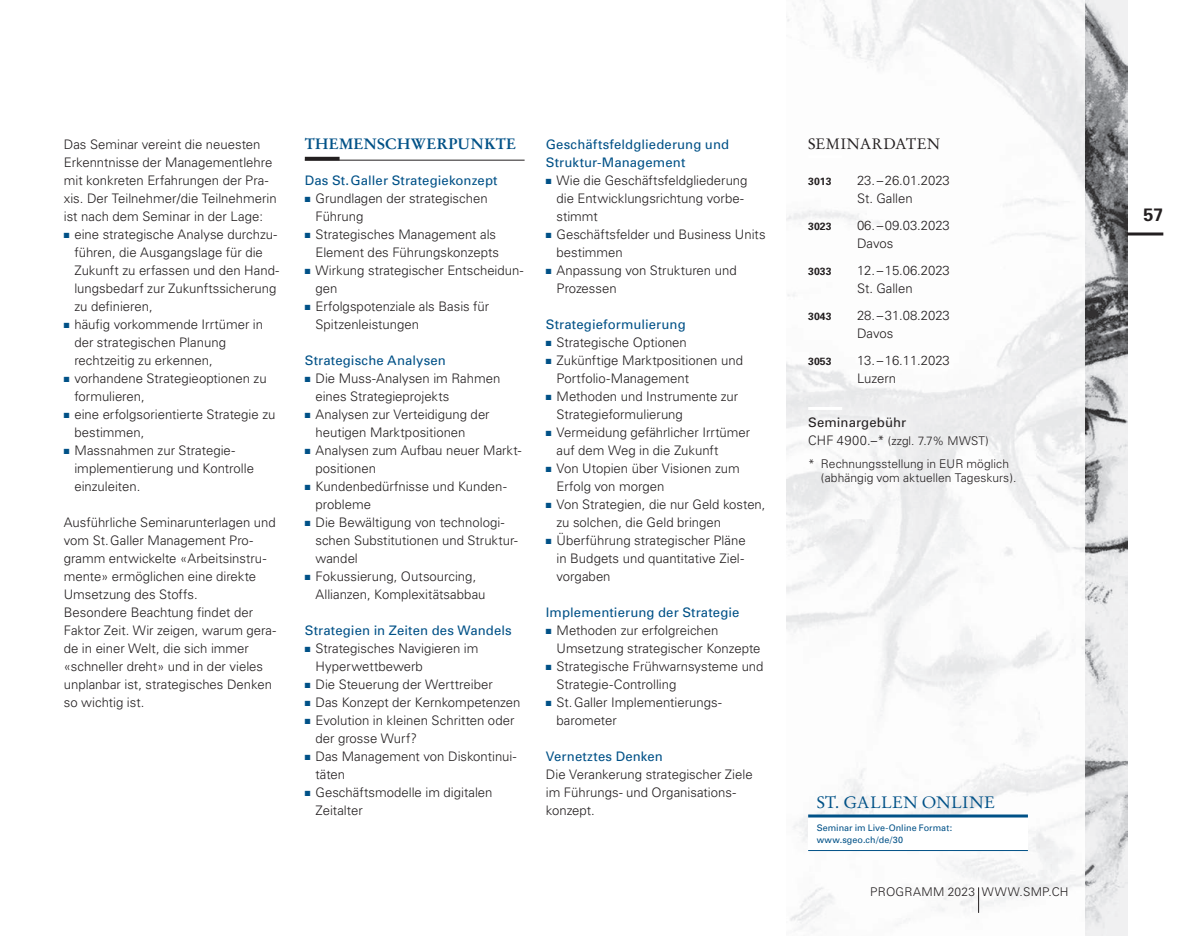
<style>
.page{position:relative;width:1191px;height:936px;background:#fff}
.page>*{position:absolute;margin:0;border:0;box-sizing:border-box;transform-origin:0 0}
.t1{font:700 18px "Univers";color:#231f20}
.t2{font:16.5px "Stempel Garamond";letter-spacing:.005em;color:#005187}
.t3{font:700 15px "Stempel Garamond";letter-spacing:.015em;color:#005187}
.t4{font:15px "Stempel Garamond";letter-spacing:.015em;color:#231f20}
.t5{font:300 13.2px/18px "Univers";color:#231f20}
.t6{font:13.2px/18px "Univers";letter-spacing:.01em;color:#005187}
.t7{font:13.2px "Univers";letter-spacing:.005em;color:#231f20}
.t8{font:300 12px/22.8px "Univers";letter-spacing:.005em;color:#231f20}
.t9{font:700 10.5px "Univers";color:#231f20}
.t10{font:9px/12px "Univers";letter-spacing:.005em;color:#005187}
.s1{color:#005187}
.s2{font-size:13.2px}
</style>
<div class="page">
<img style="left:787px;top:0;width:340px;height:935px">
<img style="left:1034px;top:0;width:50px;height:935px">
<img style="left:787px;top:259px;width:248px;height:676px">
<hr style="left:1127px;top:232px;width:36px;height:3px;background:#231f20">
<svg style="left:978px;top:887px;width:1px;height:25px"></svg>
<hr style="left:305px;top:160px;width:219px;height:1px;background:#231f20">
<hr style="left:305px;top:157px;width:34px;height:3px;background:#231f20">
<div style="left:808px;top:816px;width:220px;height:34px;background:#fff"></div>
<hr style="left:808px;top:814px;width:220px;height:3px;background:#005187">
<hr style="left:808px;top:850px;width:220px;height:1px;background:#005187">
<hr style="left:808px;top:155px;width:34px;height:3px;background:#fff">
<hr style="left:808px;top:407px;width:34px;height:3px;background:#fff">
<p class="t5" style="left:64px;top:135px;width:214px">Das Seminar vereint die neuesten Erkenntnisse der Managementlehre mit konkreten Erfahrungen der Pra&shy;xis. Der Teilnehmer/die Teilnehmerin ist nach dem Seminar in der Lage:</p>
<p class="t5" style="left:74px;top:225px;width:206px;text-indent:-11px"><span class="s1">■</span> eine strategische Analyse durchzu&shy;führen, die Ausgangslage für die<br>Zukunft zu erfassen und den Hand&shy;lungsbedarf zur Zukunftssicherung zu definieren,</p>
<p class="t5" style="left:74px;top:315px;width:190px;text-indent:-11px"><span class="s1">■</span> häufig vorkommende Irrtümer in der strategischen Planung<br>recht zeitig zu erkennen,</p>
<p class="t5" style="left:74px;top:369px;width:194px;text-indent:-11px"><span class="s1">■</span> vorhandene Strategieoptionen zu formulieren,</p>
<p class="t5" style="left:74px;top:405px;width:202px;text-indent:-11px"><span class="s1">■</span> eine erfolgsorientierte Strategie zu bestimmen,</p>
<p class="t5" style="left:74px;top:441px;width:181px;text-indent:-11px"><span class="s1">■</span> Massnahmen zur Strategie&shy;implementierung und Kontrolle einzu leiten.</p>
<p class="t5" style="left:64px;top:513px;width:214px">Ausführliche Seminarunterlagen und vom St. Galler Management Pro&shy;gramm entwickelte «Arbeitsinstru&shy;mente» ermöglichen eine direkte<br>Umsetzung des Stoffs.<br>Besondere Beachtung findet der<br>Faktor Zeit. Wir zeigen, warum gera&shy;de in einer Welt, die sich immer «schneller dreht» und in der vieles unplanbar ist, strategisches Denken so wichtig ist.</p>
<p class="t3" style="left:305px;top:134px;width:213px">THEMENSCHWERPUNKTE</p>
<p class="t6" style="left:305px;top:171px;width:194px">Das St. Galler Strategiekonzept</p>
<p class="t5" style="left:315px;top:189px;width:174px;text-indent:-11px"><span class="s1">■</span> Grundlagen der strategischen<br>Führung</p>
<p class="t5" style="left:305px;top:225px;width:196px;text-align:right"><span class="s1">■</span> Strategisches Management als<br>Element des Führungskonzepts</p>
<p class="t5" style="left:315px;top:261px;width:210px;text-indent:-11px"><span class="s1">■</span> Wirkung strategischer Entscheidun&shy;gen</p>
<p class="t5" style="left:315px;top:297px;width:175px;text-indent:-11px"><span class="s1">■</span> Erfolgspotenziale als Basis für<br>Spitzen leistungen</p>
<p class="t6" style="left:305px;top:351px;width:143px">Strategische Analysen</p>
<p class="t5" style="left:315px;top:369px;width:186px;text-indent:-11px"><span class="s1">■</span> Die Muss-Analysen im Rahmen eines Strategieprojekts</p>
<p class="t5" style="left:315px;top:405px;width:176px;text-indent:-11px"><span class="s1">■</span> Analysen zur Verteidigung der heutigen Marktpositionen</p>
<p class="t5" style="left:315px;top:441px;width:208px;text-indent:-11px"><span class="s1">■</span> Analysen zum Aufbau neuer Markt&shy;positionen</p>
<p class="t5" style="left:315px;top:477px;width:193px;text-indent:-11px"><span class="s1">■</span> Kundenbedürfnisse und Kunden&shy;probleme</p>
<p class="t5" style="left:315px;top:513px;width:204px;text-indent:-11px"><span class="s1">■</span> Die Bewältigung von technologi&shy;schen Substitutionen und Struktur&shy;wandel</p>
<p class="t5" style="left:315px;top:567px;width:171px;text-indent:-11px"><span class="s1">■</span> Fokussierung, Outsourcing,<br>Allianzen, Komplexitätsabbau</p>
<p class="t6" style="left:305px;top:621px;width:208px">Strategien in Zeiten des Wandels</p>
<p class="t5" style="left:315px;top:639px;width:164px;text-indent:-11px"><span class="s1">■</span> Strategisches Navigieren im<br>Hyperwettbewerb</p>
<p class="t5" style="left:305px;top:675px;width:189px"><span class="s1">■</span> Die Steuerung der Werttreiber</p>
<p class="t5" style="left:305px;top:693px;width:217px"><span class="s1">■</span> Das Konzept der Kernkompetenzen</p>
<p class="t5" style="left:315px;top:711px;width:200px;text-indent:-11px"><span class="s1">■</span> Evolution in kleinen Schritten oder der grosse Wurf?</p>
<p class="t5" style="left:315px;top:747px;width:202px;text-indent:-11px"><span class="s1">■</span> Das Management von Diskontinui&shy;täten</p>
<p class="t5" style="left:315px;top:783px;width:179px;text-indent:-11px"><span class="s1">■</span> Geschäftsmodelle im digitalen<br>Zeitalter</p>
<p class="t6" style="left:546px;top:135px;width:185px">Geschäftsfeldgliederung und<br>Struktur-Management</p>
<p class="t5" style="left:556px;top:171px;width:193px;text-indent:-11px"><span class="s1">■</span> Wie die Geschäftsfeldgliederung die Entwicklungsrichtung vorbe&shy;stimmt</p>
<p class="t5" style="left:556px;top:225px;width:211px;text-indent:-11px"><span class="s1">■</span> Geschäftsfelder und Business Units bestimmen</p>
<p class="t5" style="left:556px;top:261px;width:182px;text-indent:-11px"><span class="s1">■</span> Anpassung von Strukturen und<br>Prozessen</p>
<p class="t6" style="left:546px;top:315px;width:141px">Strategieformulierung</p>
<p class="t5" style="left:546px;top:333px;width:142px"><span class="s1">■</span> Strategische Optionen</p>
<p class="t5" style="left:556px;top:351px;width:188px;text-indent:-11px"><span class="s1">■</span> Zukünftige Marktpositionen und<br>Portfolio-Management</p>
<p class="t5" style="left:556px;top:387px;width:183px;text-indent:-11px"><span class="s1">■</span> Methoden und Instrumente zur<br>Strategieformulierung</p>
<p class="t5" style="left:556px;top:423px;width:195px;text-indent:-11px"><span class="s1">■</span> Vermeidung gefährlicher Irrtümer auf dem Weg in die Zukunft</p>
<p class="t5" style="left:556px;top:459px;width:185px;text-indent:-11px"><span class="s1">■</span> Von Utopien über Visionen zum<br>Erfolg von morgen</p>
<p class="t5" style="left:556px;top:495px;width:211px;text-indent:-11px"><span class="s1">■</span> Von Strategien, die nur Geld kosten, zu solchen, die Geld bringen</p>
<p class="t5" style="left:556px;top:531px;width:191px;text-indent:-11px"><span class="s1">■</span> Überführung strategischer Pläne in Budgets und quantitative Ziel&shy;vorgaben</p>
<p class="t6" style="left:546px;top:603px;width:195px">Implementierung der Strategie</p>
<p class="t5" style="left:556px;top:621px;width:205px;text-indent:-11px"><span class="s1">■</span> Methoden zur erfolgreichen<br>Umsetzung strategischer Konzepte</p>
<p class="t5" style="left:556px;top:657px;width:209px;text-indent:-11px"><span class="s1">■</span> Strategische Frühwarnsysteme und<br>Strategie-Controlling</p>
<p class="t5" style="left:556px;top:693px;width:167px;text-indent:-11px"><span class="s1">■</span> St. Galler Implementierungs&shy;barometer</p>
<p class="t6" style="left:546px;top:747px;width:119px">Vernetztes Denken</p>
<p class="t5" style="left:546px;top:765px;width:208px">Die Verankerung strategischer Ziele im Führungs- und Organisations&shy;konzept.</p>
<p class="t4" style="left:808px;top:135px;width:133px">SEMINARDATEN</p>
<p class="t9" style="left:808px;top:175px;width:25px">3013</p>
<p class="t5" style="left:857px;top:171px;width:94px">23. – 26.01.2023<br>St. Gallen</p>
<p class="t9" style="left:808px;top:220px;width:25px">3023</p>
<p class="t5" style="left:857px;top:216px;width:94px">06. – 09.03.2023<br>Davos</p>
<p class="t9" style="left:808px;top:265px;width:25px">3033</p>
<p class="t5" style="left:857px;top:261px;width:94px">12. – 15.06.2023<br>St. Gallen</p>
<p class="t9" style="left:808px;top:310px;width:25px">3043</p>
<p class="t5" style="left:857px;top:306px;width:94px">28. – 31.08.2023<br>Davos</p>
<p class="t9" style="left:808px;top:355px;width:25px">3053</p>
<p class="t5" style="left:857px;top:351px;width:94px">13. – 16.11.2023<br>Luzern</p>
<p class="t7" style="left:808px;top:414px;width:99px">Seminargebühr</p>
<p class="t8" style="left:808px;top:429px;width:202px"><span class="s2">CHF 4900.–*</span> (zzgl. 7.7% MWST)<br>* Rechnungsstellung in EUR möglich</p>
<p class="t8" style="left:821px;top:466px;width:197px">(abhängig vom aktuellen Tageskurs).</p>
<p class="t2" style="left:816px;top:792px;width:180px">ST. GALLEN ONLINE</p>
<p class="t10" style="left:816px;top:821px;width:137px">Seminar im Live-Online Format: www.sgeo.ch/de/30</p>
<p class="t8" style="left:870px;top:880px;width:200px">PROGRAMM 2023 WWW.SMP.CH</p>
<h1 class="t1" style="left:1143px;top:204px;width:21px">57</h1>
</div>
